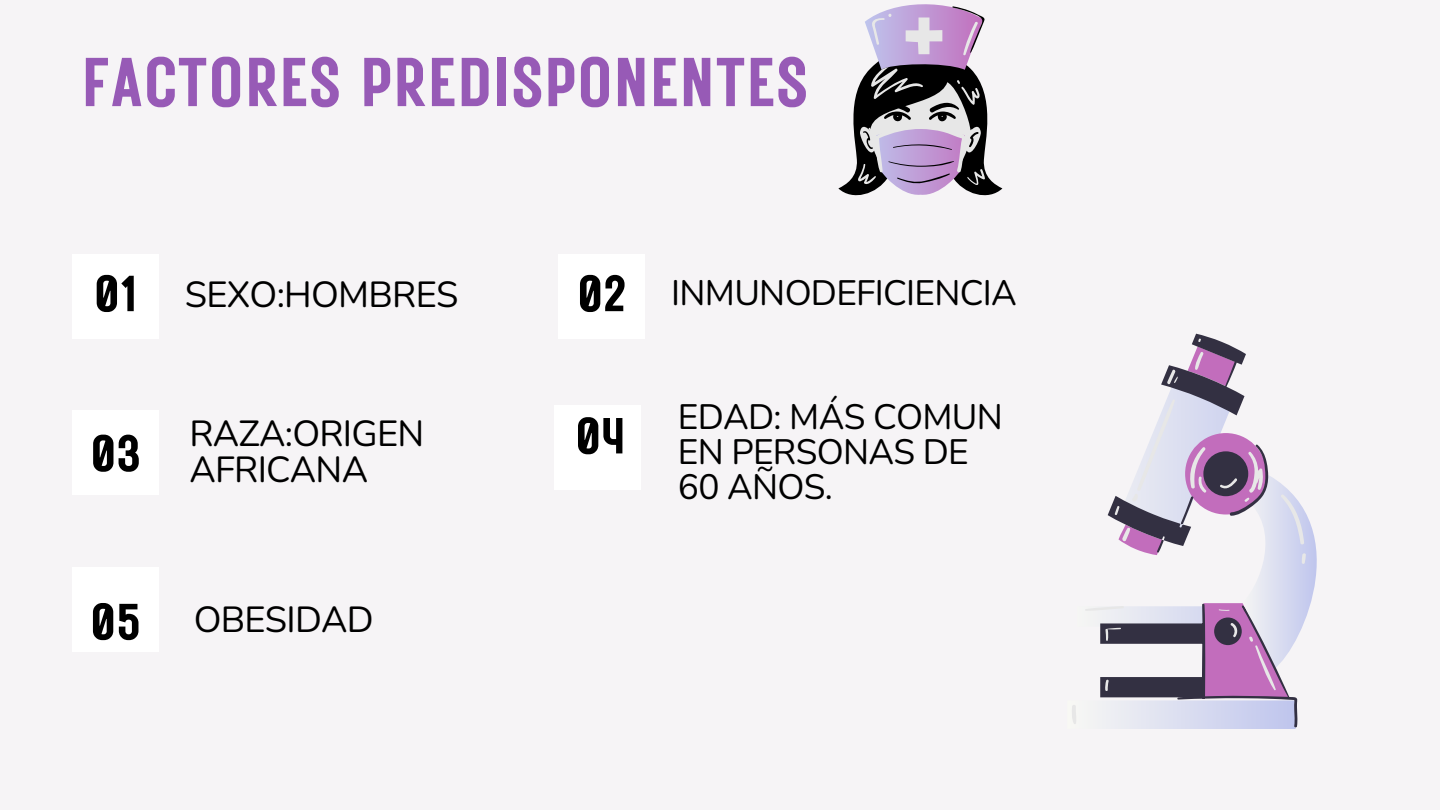
<style>
.page{position:relative;width:1440px;height:810px;background:#f6f4f6}
.page>*{position:absolute;margin:0;border:0;box-sizing:border-box;transform-origin:0 0}
.t1{font:69px "Rustic Printed";color:#975ab6}
.t2{font:50.6px "Rustic Printed";color:#000}
.t3{font:36.2px/36px "Nunito";letter-spacing:-.02em;color:#000}
.t4{font:35.2px/35px "Nunito";letter-spacing:-.02em;color:#000}
</style>
<div class="page">
<div style="left:72px;top:254px;width:87px;height:84px;background:#fff"></div>
<div style="left:72px;top:411px;width:86px;height:84px;background:#fff"></div>
<div style="left:72px;top:567px;width:86px;height:84px;background:#fff"></div>
<div style="left:559px;top:254px;width:86px;height:84px;background:#fff"></div>
<div style="left:555px;top:405px;width:86px;height:84px;background:#fff"></div>
<svg style="left:1306px;top:514px;width:11px;height:103px"></svg>
<svg style="left:1072px;top:338px;width:234px;height:387px"></svg>
<svg style="left:838px;top:4px;width:164px;height:192px"></svg>
<p class="t1" style="left:81px;top:36px;width:729px">FACTORES PREDISPONENTES</p>
<h1 class="t2" style="left:94px;top:260px;width:45px">01</h1>
<p class="t2" style="left:90px;top:419px;width:52px">03</p>
<p class="t3" style="left:185px;top:278px;width:275px">SEXO:HOMBRES</p>
<p class="t3" style="left:189px;top:416px;width:236px">RAZA:ORIGEN<br>AFRICANA</p>
<p class="t2" style="left:90px;top:588px;width:53px">05</p>
<p class="t3" style="left:194px;top:602px;width:182px">OBESIDAD</p>
<p class="t2" style="left:577px;top:260px;width:51px">02</p>
<p class="t2" style="left:575px;top:402px;width:53px">04</p>
<p class="t4" style="left:671px;top:275px;width:347px">INMUNODEFICIENCIA</p>
<p class="t4" style="left:678px;top:400px;width:326px">EDAD: MÁS COMUN<br>EN PERSONAS DE<br>60 AÑOS.</p>
</div>
